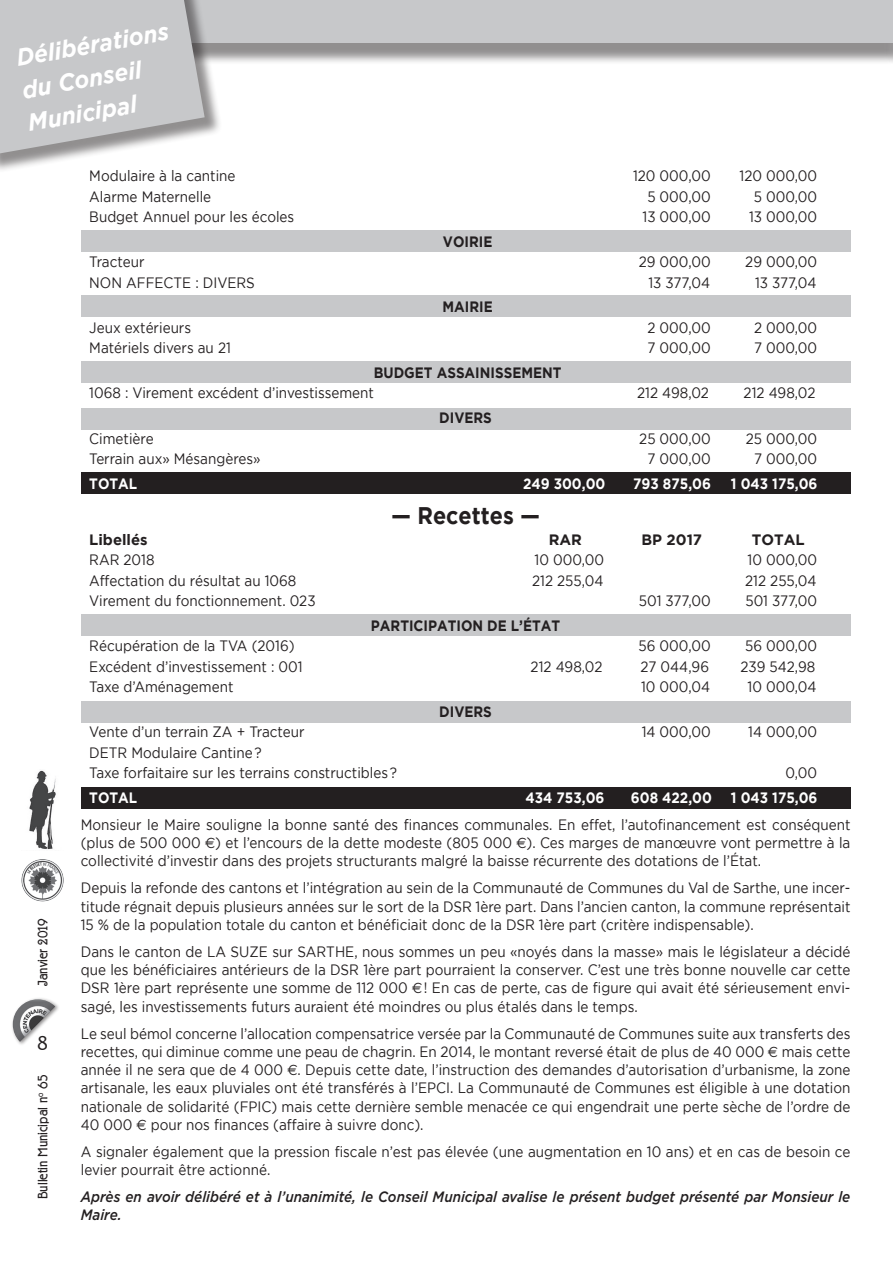
<style>
.page{position:relative;width:893px;height:1263px;background:#fff}
.page>*{position:absolute;margin:0;border:0;box-sizing:border-box;transform-origin:0 0}
.t1{font:italic 700 24px/33px "Gotham";color:#fff;scale:.95 1}
.Texte{font:700 24px "Gotham";color:#231f20;scale:.9 1}
.t2{font:21px "Candara";color:#231f20}
.Texte-2{font:15px/18.3px "Gotham";color:#231f20;text-align:justify;scale:.9 1}
.Texte-3{font:italic 500 15px/18.3px "Gotham";color:#231f20;scale:.9 1}
.Texte-4{font:700 15px "Gotham";color:#fff;scale:.9 1}
.Texte-5{font:700 15px "Gotham";color:#231f20;scale:.9 1}
.Texte-6{font:700 15px "Gotham";color:#231f20}
.t3{font:300 13.5px "Berliner Grotesk";color:#231f20}
.s1{font-family:"Euro Sans"}
</style>
<div class="page">
<div style="left:0;top:0;width:893px;height:66px;background:#231f20;opacity:.5"></div>
<div style="left:0;top:0;width:893px;height:43px;background:#c7c8ca"></div>
<div style="left:0;top:0;width:223px;height:174px;background:#231f20;opacity:.5"></div>
<svg style="left:0;top:0;width:205px;height:156px"></svg>
<img style="left:21px;top:859px;width:43px;height:42px;border-radius:21px">
<img style="left:29px;top:770px;width:27px;height:80px">
<div style="left:11px;top:997px;width:49px;height:49px;background:#231f20;opacity:.5"></div>
<img style="left:13px;top:999px;width:42px;height:43px">
<div style="left:81px;top:472px;width:769px;height:21px;background:#231f20"></div>
<div style="left:81px;top:788px;width:769px;height:21px;background:#231f20"></div>
<div style="left:81px;top:231px;width:769px;height:21px;background:#c7c8ca"></div>
<div style="left:81px;top:296px;width:769px;height:21px;background:#c7c8ca"></div>
<div style="left:81px;top:361px;width:769px;height:22px;background:#c7c8ca"></div>
<div style="left:81px;top:408px;width:769px;height:21px;background:#c7c8ca"></div>
<div style="left:81px;top:614px;width:769px;height:22px;background:#c7c8ca"></div>
<div style="left:81px;top:702px;width:769px;height:21px;background:#c7c8ca"></div>
<h1 class="t1" style="left:14px;top:41px;width:164px;rotate:-10deg">Délibérations du Conseil<br>Municipal</h1>
<p class="t3" style="left:35px;top:986px;width:69px;rotate:-90deg">Janvier 2019</p>
<h2 class="t2" style="left:37px;top:1031px;width:13px">8</h2>
<p class="t3" style="left:35px;top:1199px;width:126px;rotate:-90deg">Bulletin Municipal n<sup>o</sup> 65</p>
<p class="Texte-2" style="left:89px;top:166px;width:164px">Modulaire à la cantine</p>
<p class="Texte-2" style="left:633px;top:166px;width:88px">120 000,00</p>
<p class="Texte-2" style="left:739px;top:166px;width:88px">120 000,00</p>
<p class="Texte-2" style="left:89px;top:187px;width:137px">Alarme Maternelle</p>
<p class="Texte-2" style="left:647px;top:187px;width:72px">5 000,00</p>
<p class="Texte-2" style="left:754px;top:187px;width:72px">5 000,00</p>
<p class="Texte-2" style="left:89px;top:207px;width:229px">Budget Annuel pour les écoles</p>
<p class="Texte-2" style="left:642px;top:207px;width:77px">13 000,00</p>
<p class="Texte-2" style="left:749px;top:207px;width:77px">13 000,00</p>
<p class="Texte-5" style="left:443px;top:233px;width:56px">VOIRIE</p>
<p class="Texte-2" style="left:89px;top:252px;width:63px">Tracteur</p>
<p class="Texte-2" style="left:639px;top:252px;width:81px">29 000,00</p>
<p class="Texte-2" style="left:745px;top:252px;width:81px">29 000,00</p>
<p class="Texte-2" style="left:89px;top:273px;width:186px">NON AFFECTE : DIVERS</p>
<p class="Texte-2" style="left:648px;top:273px;width:70px">13 377,04</p>
<p class="Texte-2" style="left:755px;top:273px;width:70px">13 377,04</p>
<p class="Texte-5" style="left:442px;top:298px;width:57px">MAIRIE</p>
<p class="Texte-2" style="left:89px;top:318px;width:115px">Jeux extérieurs</p>
<p class="Texte-2" style="left:647px;top:318px;width:72px">2 000,00</p>
<p class="Texte-2" style="left:754px;top:318px;width:72px">2 000,00</p>
<p class="Texte-2" style="left:89px;top:338px;width:159px">Matériels divers au 21</p>
<p class="Texte-2" style="left:648px;top:338px;width:72px">7 000,00</p>
<p class="Texte-2" style="left:754px;top:338px;width:72px">7 000,00</p>
<p class="Texte-5" style="left:374px;top:364px;width:210px">BUDGET ASSAINISSEMENT</p>
<p class="Texte-2" style="left:89px;top:384px;width:318px">1068 : Virement excédent d’investissement</p>
<p class="Texte-2" style="left:637px;top:384px;width:81px">212 498,02</p>
<p class="Texte-2" style="left:744px;top:384px;width:81px">212 498,02</p>
<p class="Texte-5" style="left:439px;top:409px;width:60px">DIVERS</p>
<p class="Texte-2" style="left:89px;top:429px;width:73px">Cimetière</p>
<p class="Texte-2" style="left:639px;top:429px;width:81px">25 000,00</p>
<p class="Texte-2" style="left:746px;top:429px;width:81px">25 000,00</p>
<p class="Texte-2" style="left:89px;top:449px;width:192px">Terrain aux» Mésangères»</p>
<p class="Texte-2" style="left:648px;top:449px;width:72px">7 000,00</p>
<p class="Texte-2" style="left:754px;top:449px;width:72px">7 000,00</p>
<p class="Texte-4" style="left:89px;top:475px;width:55px">TOTAL</p>
<p class="Texte-4" style="left:523px;top:475px;width:93px">249 300,00</p>
<p class="Texte-4" style="left:633px;top:475px;width:88px">793 875,06</p>
<p class="Texte-4" style="left:731px;top:475px;width:98px">1 043 175,06</p>
<p class="Texte" style="left:391px;top:502px;width:166px">— Recettes —</p>
<p class="Texte-6" style="left:89px;top:531px;width:60px">Libellés</p>
<p class="Texte-6" style="left:549px;top:531px;width:35px">RAR</p>
<p class="Texte-6" style="left:641px;top:531px;width:62px">BP 2017</p>
<p class="Texte-6" style="left:752px;top:531px;width:54px">TOTAL</p>
<p class="Texte-2" style="left:89px;top:550px;width:74px">RAR 2018</p>
<p class="Texte-2" style="left:535px;top:550px;width:79px">10 000,00</p>
<p class="Texte-2" style="left:748px;top:550px;width:79px">10 000,00</p>
<p class="Texte-2" style="left:89px;top:571px;width:232px">Affectation du résultat au 1068</p>
<p class="Texte-2" style="left:532px;top:571px;width:81px">212 255,04</p>
<p class="Texte-2" style="left:745px;top:571px;width:81px">212 255,04</p>
<p class="Texte-2" style="left:89px;top:591px;width:253px">Virement du fonctionnement. 023</p>
<p class="Texte-2" style="left:639px;top:591px;width:81px">501 377,00</p>
<p class="Texte-2" style="left:745px;top:591px;width:81px">501 377,00</p>
<p class="Texte-5" style="left:371px;top:617px;width:212px">PARTICIPATION DE L’ÉTAT</p>
<p class="Texte-2" style="left:89px;top:636px;width:230px">Récupération de la TVA (2016)</p>
<p class="Texte-2" style="left:639px;top:636px;width:82px">56 000,00</p>
<p class="Texte-2" style="left:745px;top:636px;width:82px">56 000,00</p>
<p class="Texte-2" style="left:89px;top:657px;width:238px">Excédent d’investissement : 001</p>
<p class="Texte-2" style="left:531px;top:657px;width:81px">212 498,02</p>
<p class="Texte-2" style="left:640px;top:657px;width:78px">27 044,96</p>
<p class="Texte-2" style="left:740px;top:657px;width:85px">239 542,98</p>
<p class="Texte-2" style="left:89px;top:677px;width:162px">Taxe d’Aménagement</p>
<p class="Texte-2" style="left:641px;top:677px;width:78px">10 000,04</p>
<p class="Texte-2" style="left:748px;top:677px;width:78px">10 000,04</p>
<p class="Texte-5" style="left:439px;top:703px;width:60px">DIVERS</p>
<p class="Texte-2" style="left:89px;top:722px;width:241px">Vente d’un terrain ZA + Tracteur</p>
<p class="Texte-2" style="left:642px;top:722px;width:78px">14 000,00</p>
<p class="Texte-2" style="left:748px;top:722px;width:78px">14 000,00</p>
<p class="Texte-2" style="left:89px;top:743px;width:193px">DETR Modulaire Cantine?</p>
<p class="Texte-2" style="left:89px;top:763px;width:343px">Taxe forfaitaire sur les terrains constructibles?</p>
<p class="Texte-2" style="left:785px;top:763px;width:37px">0,00</p>
<p class="Texte-4" style="left:89px;top:789px;width:55px">TOTAL</p>
<p class="Texte-4" style="left:526px;top:789px;width:89px">434 753,06</p>
<p class="Texte-4" style="left:631px;top:789px;width:92px">608 422,00</p>
<p class="Texte-4" style="left:731px;top:789px;width:98px">1 043 175,06</p>
<p class="Texte-2" style="left:81px;top:815px;width:857px">Monsieur le Maire souligne la bonne santé des finances communales. En effet, l’autofinancement est conséquent (plus de 500 000 <span class="s1">€</span>) et l’encours de la dette modeste (805 000 <span class="s1">€</span>). Ces marges de manœuvre vont permettre à la collectivité d’investir dans des projets structurants malgré la baisse récurrente des dotations de l’État.</p>
<p class="Texte-2" style="left:81px;top:878px;width:857px">Depuis la refonde des cantons et l’intégration au sein de la Communauté de Communes du Val de Sarthe, une incer&shy;titude régnait depuis plusieurs années sur le sort de la DSR 1ère part. Dans l’ancien canton, la commune représentait 15 % de la population totale du canton et bénéficiait donc de la DSR 1ère part (critère indispensable).</p>
<p class="Texte-2" style="left:81px;top:942px;width:857px">Dans le canton de LA SUZE sur SARTHE, nous sommes un peu «noyés dans la masse» mais le législateur a décidé que les bénéficiaires antérieurs de la DSR 1ère part pourraient la conserver. C’est une très bonne nouvelle car cette DSR 1ère part représente une somme de 112 000 <span class="s1">€</span>! En cas de perte, cas de figure qui avait été sérieusement envi&shy;sagé, les investissements futurs auraient été moindres ou plus étalés dans le temps.</p>
<p class="Texte-2" style="left:81px;top:1024px;width:857px">Le seul bémol concerne l’allocation compensatrice versée par la Communauté de Communes suite aux transferts des recettes, qui diminue comme une peau de chagrin. En 2014, le montant reversé était de plus de 40 000 <span class="s1">€</span> mais cette année il ne sera que de 4 000 <span class="s1">€</span>. Depuis cette date, l’instruction des demandes d’autorisation d’urbanisme, la zone artisanale, les eaux pluviales ont été transférés à l’EPCI. La Communauté de Communes est éligible à une dotation nationale de solidarité (FPIC) mais cette dernière semble menacée ce qui engendrait une perte sèche de l’ordre de 40 000 <span class="s1">€</span> pour nos finances (affaire à suivre donc).</p>
<p class="Texte-2" style="left:81px;top:1142px;width:857px">A signaler également que la pression fiscale n’est pas élevée (une augmentation en 10 ans) et en cas de besoin ce levier pourrait être actionné.</p>
<p class="Texte-3" style="left:81px;top:1187px;width:857px">Après en avoir délibéré et à l’unanimité, le Conseil Municipal avalise le présent budget présenté par Monsieur le<br>Maire.</p>
</div>
